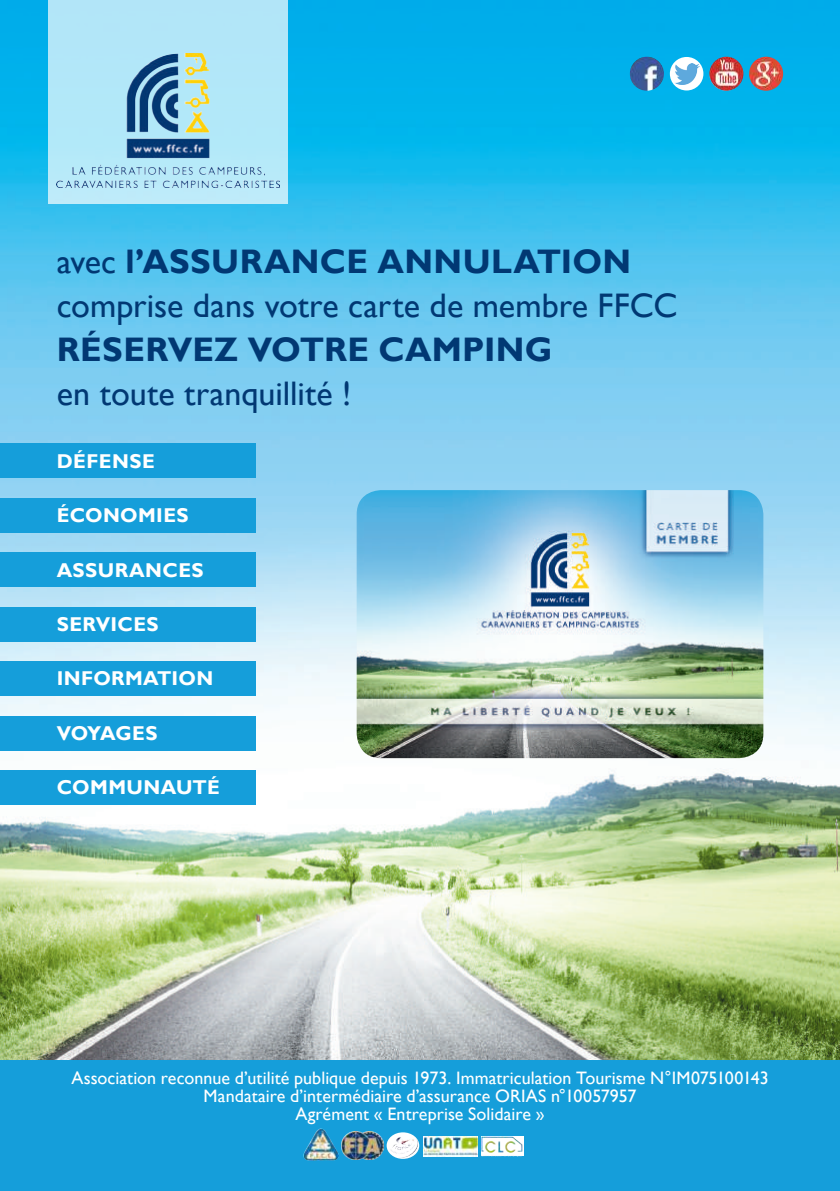
<style>
.page{position:relative;width:840px;height:1191px;background:#fff}
.page>*{position:absolute;margin:0;border:0;box-sizing:border-box;transform-origin:0 0}
.t1{font:34px/44px "Gill Sans";color:#013873}
.t2{font:700 34px "Gill Sans";letter-spacing:.005em;color:#013873}
.t3{font:700 20px "Gill Sans";letter-spacing:.015em;color:#fff}
.t4{font:700 20px "Gill Sans";letter-spacing:-.02em;color:#fff}
.t5{font:18px/18px "Gill Sans";letter-spacing:.005em;color:#fff;text-align:center}
.s1{font-weight:700}
</style>
<div class="page">
<img style="left:0;top:0;width:839px;height:1060px">
<div style="left:48px;top:0;width:239px;height:204px;background:#b2e6f8"></div>
<img style="left:56px;top:54px;width:223px;height:134px">
<div style="left:0;top:444px;width:255px;height:34px;background:#159eda"></div>
<div style="left:0;top:498px;width:255px;height:34px;background:#159eda"></div>
<div style="left:0;top:552px;width:255px;height:34px;background:#159eda"></div>
<div style="left:0;top:607px;width:255px;height:34px;background:#159eda"></div>
<div style="left:0;top:661px;width:255px;height:34px;background:#159eda"></div>
<div style="left:0;top:716px;width:255px;height:34px;background:#159eda"></div>
<div style="left:0;top:770px;width:255px;height:34px;background:#159eda"></div>
<img style="left:356px;top:490px;width:407px;height:268px">
<div style="left:0;top:1060px;width:839px;height:131px;background:#159eda"></div>
<svg style="left:669px;top:57px;width:34px;height:33px"></svg>
<img style="left:673px;top:63px;width:26px;height:21px">
<img style="left:709px;top:57px;width:34px;height:34px;border-radius:17px">
<img style="left:629px;top:57px;width:34px;height:34px;border-radius:17px">
<img style="left:748px;top:57px;width:34px;height:34px;border-radius:17px">
<img style="left:341px;top:1131px;width:42px;height:28px">
<img style="left:303px;top:1128px;width:35px;height:32px">
<img style="left:386px;top:1132px;width:33px;height:26px">
<img style="left:423px;top:1136px;width:54px;height:20px">
<img style="left:481px;top:1136px;width:43px;height:20px">
<h1 class="t1" style="left:57px;top:240px;width:622px">avec <span class="s1">l’ASSURANCE ANNULATION </span>comprise dans votre carte de membre FFCC</h1>
<h1 class="t2" style="left:57px;top:329px;width:497px">RÉSERVEZ VOTRE CAMPING</h1>
<h1 class="t1" style="left:57px;top:372px;width:296px">en toute tranquillité !</h1>
<p class="t3" style="left:57px;top:449px;width:99px">DÉFENSE</p>
<p class="t3" style="left:57px;top:503px;width:133px">ÉCONOMIES</p>
<p class="t3" style="left:57px;top:558px;width:148px">ASSURANCES</p>
<p class="t3" style="left:57px;top:612px;width:103px">SERVICES</p>
<p class="t3" style="left:57px;top:666px;width:158px">INFORMATION</p>
<p class="t4" style="left:57px;top:721px;width:102px">VOYAGES</p>
<p class="t3" style="left:57px;top:775px;width:164px">COMMUNAUTÉ</p>
<p class="t5" style="left:71px;top:1069px;width:698px">Association reconnue d’utilité publique depuis 1973. Immatriculation Tourisme N°IM075100143<br>Mandataire d’intermédiaire d’assurance ORIAS n°10057957<br>Agrément « Entreprise Solidaire »</p>
</div>
